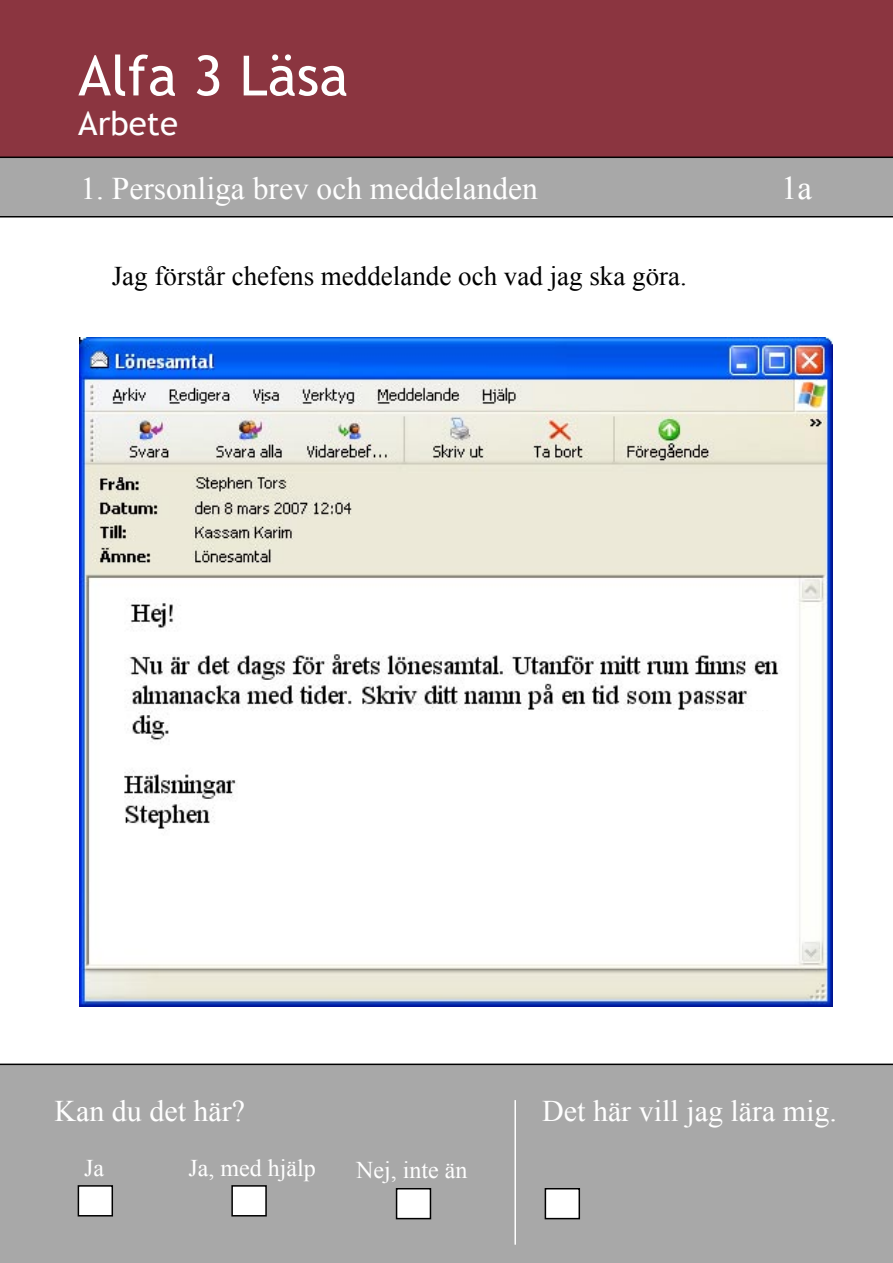
<style>
.page{position:relative;width:893px;height:1263px;background:#fff}
.page>*{position:absolute;margin:0;border:0;box-sizing:border-box;transform-origin:0 0}
.t1{font:55.5px "Trebuchet MS";color:#fff}
.t2{font:33px "Trebuchet MS";color:#fff}
.t3{font:33px "Times New Roman";color:#fff}
.t4{font:31.5px "Times New Roman";color:#fff}
.t5{font:30px "Times New Roman";color:#fff}
.t6{font:27px "Times New Roman";color:#000}
.t7{font:24px "Times New Roman";color:#fff}
</style>
<div class="page">
<div style="left:0;top:0;width:893px;height:158px;background:#8b3540"></div>
<div style="left:0;top:1063px;width:893px;height:200px;background:#a8a8a8"></div>
<hr style="left:514px;top:1100px;width:2px;height:145px;background:#fff">
<div style="left:78px;top:1186px;width:34px;height:30px;background:#fff"></div>
<div style="left:78px;top:1185px;width:35px;height:31px;border:2px solid #000"></div>
<div style="left:232px;top:1186px;width:34px;height:30px;background:#fff"></div>
<div style="left:231px;top:1185px;width:36px;height:31px;border:2px solid #000"></div>
<div style="left:397px;top:1189px;width:33px;height:29px;background:#fff"></div>
<div style="left:396px;top:1188px;width:35px;height:31px;border:2px solid #000"></div>
<div style="left:0;top:157px;width:893px;height:60px;background:#a8a8a8"></div>
<div style="left:545px;top:1189px;width:34px;height:29px;background:#fff"></div>
<div style="left:545px;top:1188px;width:35px;height:31px;border:2px solid #000"></div>
<img style="left:79px;top:337px;width:753px;height:670px">
<div style="left:752px;top:681px;width:24px;height:28px;background:#fff"></div>
<p class="t1" style="left:78px;top:43px;width:272px">Alfa 3 Läsa</p>
<p class="t2" style="left:78px;top:104px;width:101px">Arbete</p>
<p class="t4" style="left:80px;top:167px;width:459px">1. Personliga brev och meddelanden</p>
<p class="t3" style="left:781px;top:166px;width:33px">1a</p>
<p class="t6" style="left:112px;top:258px;width:577px">Jag förstår chefens meddelande och vad jag ska göra.</p>
<p class="t5" style="left:54px;top:1090px;width:192px">Kan du det här?</p>
<p class="t5" style="left:542px;top:1091px;width:296px">Det här vill jag lära mig.</p>
<p class="t7" style="left:84px;top:1152px;width:21px">Ja</p>
<p class="t7" style="left:189px;top:1151px;width:129px">Ja, med hjälp</p>
<p class="t7" style="left:356px;top:1154px;width:113px">Nej, inte än</p>
</div>
